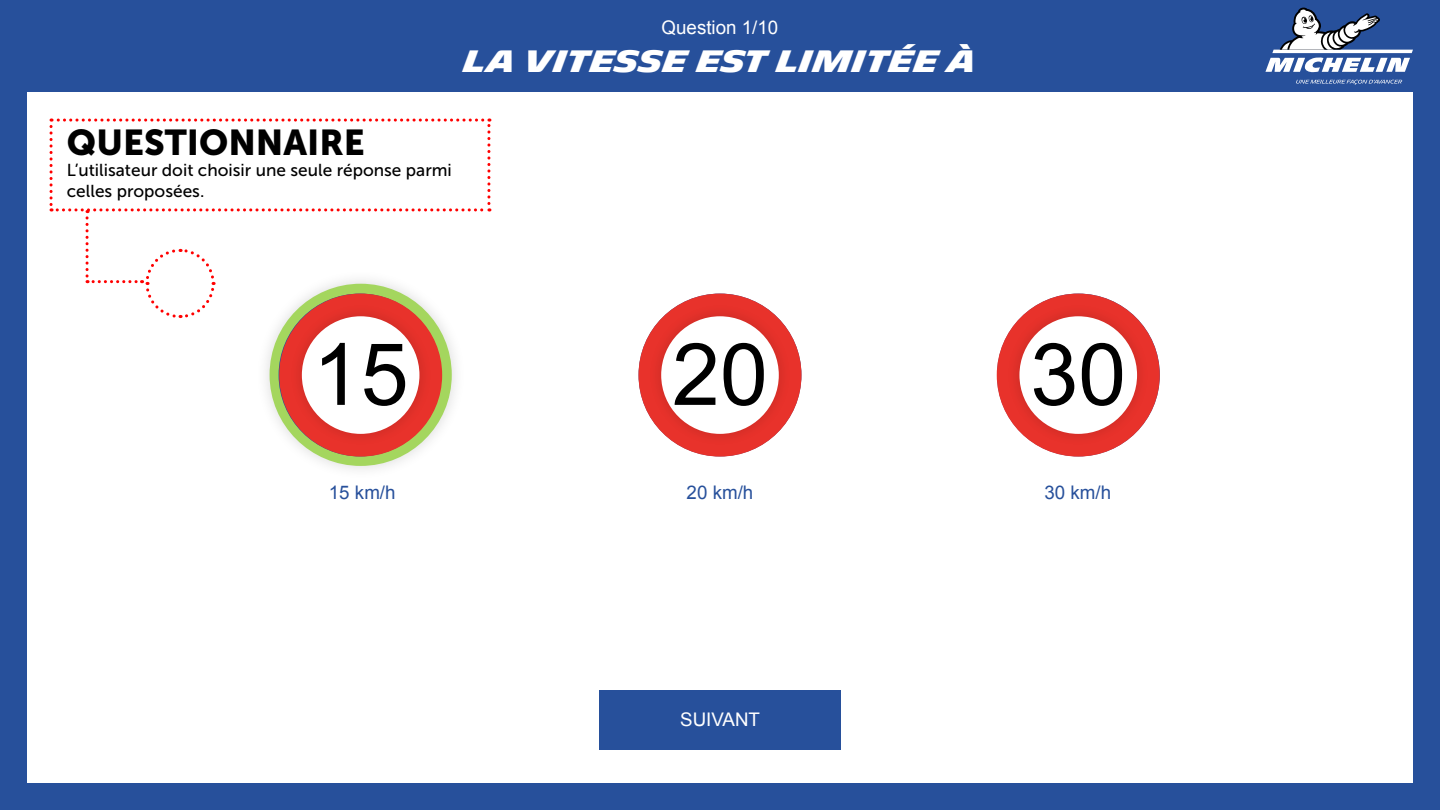
<style>
.page{position:relative;width:1440px;height:810px;background:#27509b}
.page>*{position:absolute;margin:0;border:0;box-sizing:border-box;transform-origin:0 0}
.t1{font:86.25px "Arial";color:#000}
.t2{font:35.7px "Museo Sans 900";color:#000}
.t3{font:700 30px "Michelin";color:#fff}
.t4{font:18.75px "Arial";color:#fff}
.t5{font:18.75px "Arial";color:#27509b}
.t6{font:17.25px/20.7px "Museo Sans 500";color:#000}
</style>
<div class="page">
<div style="left:27px;top:92px;width:1386px;height:691px;background:#fff"></div>
<svg style="left:1296px;top:80px;width:106px;height:5px"></svg>
<svg style="left:1265px;top:8px;width:148px;height:64px"></svg>
<div style="left:599px;top:691px;width:242px;height:59px;background:#27509b"></div>
<div style="left:255px;top:269px;width:211px;height:212px;background:#000;opacity:.15"></div>
<div style="left:270px;top:284px;width:182px;height:182px;background:#a4d65e;border-radius:50%"></div>
<div style="left:279px;top:294px;width:163px;height:163px;background:#e8322b;border-radius:50%"></div>
<div style="left:289px;top:303px;width:144px;height:144px;background:#000;opacity:.15"></div>
<div style="left:302px;top:316px;width:117px;height:118px;background:#fff;border-radius:50%"></div>
<div style="left:638px;top:294px;width:164px;height:163px;background:#e8322b;border-radius:50%"></div>
<div style="left:648px;top:303px;width:144px;height:144px;background:#000;opacity:.15"></div>
<div style="left:661px;top:316px;width:118px;height:118px;background:#fff;border-radius:50%"></div>
<div style="left:997px;top:294px;width:163px;height:163px;background:#e8322b;border-radius:50%"></div>
<div style="left:1007px;top:303px;width:143px;height:144px;background:#000;opacity:.15"></div>
<div style="left:1019px;top:316px;width:118px;height:118px;background:#fff;border-radius:50%"></div>
<svg style="left:49px;top:118px;width:442px;height:202px"></svg>
<p class="t4" style="left:662px;top:15px;width:118px">Question 1/10</p>
<h3 class="t3" style="left:464px;top:43px;width:514px">LA VITESSE EST LIMITÉE À</h3>
<h2 class="t2" style="left:67px;top:122px;width:299px">QUESTIONNAIRE</h2>
<p class="t6" style="left:67px;top:160px;width:387px">L’utilisateur doit choisir une seule réponse parmi celles proposées.</p>
<h1 class="t1" style="left:313px;top:318px;width:97px">15</h1>
<h1 class="t1" style="left:672px;top:318px;width:97px">20</h1>
<h1 class="t1" style="left:1030px;top:318px;width:97px">30</h1>
<p class="t5" style="left:329px;top:480px;width:68px">15 km/h</p>
<p class="t5" style="left:687px;top:480px;width:68px">20 km/h</p>
<p class="t5" style="left:1044px;top:480px;width:68px">30 km/h</p>
<p class="t4" style="left:680px;top:707px;width:81px">SUIVANT</p>
</div>
